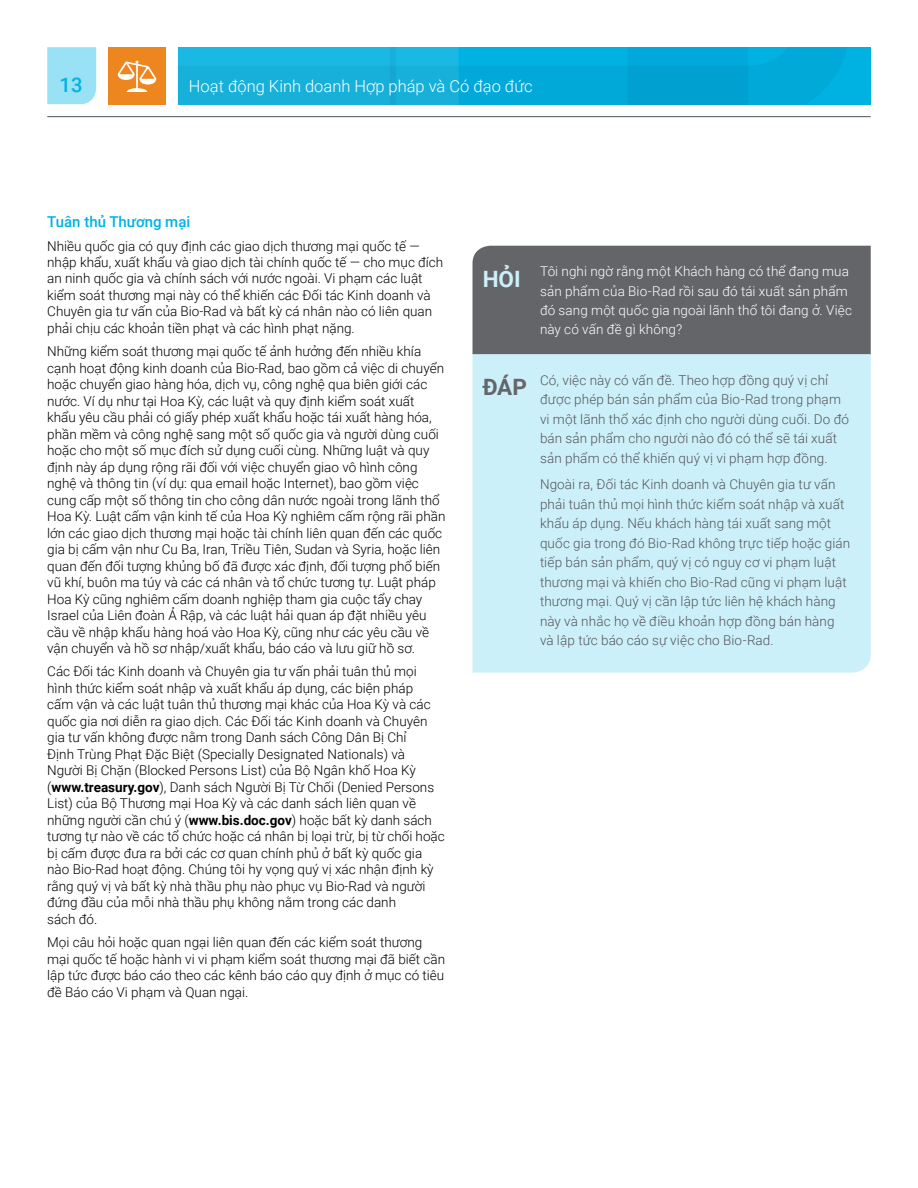
<style>
.page{position:relative;width:918px;height:1188px;background:#fff}
.page>*{position:absolute;margin:0;border:0;box-sizing:border-box;transform-origin:0 0}
.t1{font:700 22.5px "Roboto";color:#ccf0f9}
.t2{font:700 22.5px "Roboto";color:#646569}
.t3{font:500 20.25px "Roboto";color:#00b3e3}
.t4{font:300 16.5px "Roboto";color:#fff}
.t5{font:500 15px "Roboto";color:#00b3e3}
.t6{font:300 13.5px/16.5px "Roboto";color:#000}
.t7{font:300 13.5px/19.5px "Roboto";letter-spacing:.01em;color:#55565a}
.t8{font:300 13.5px/19.5px "Roboto";letter-spacing:.005em;color:#fff}
.s1{font-weight:700}
</style>
<div class="page">
<svg style="left:178px;top:47px;width:693px;height:57px;background:#09adda"></svg>
<hr style="left:47px;top:114px;width:826px;height:4px;background:#206e8a;opacity:.25">
<div style="left:47px;top:47px;width:49px;height:57px;background:#99e1f4"></div>
<div style="left:108px;top:47px;width:58px;height:57px;background:#ed861e"></div>
<svg style="left:118px;top:61px;width:38px;height:31px"></svg>
<div style="left:472px;top:246px;width:399px;height:108px;background:#646569"></div>
<div style="left:472px;top:354px;width:399px;height:319px;background:#ccf0f9"></div>
<h2 class="t3" style="left:60px;top:71px;width:24px">13</h2>
<p class="t4" style="left:189px;top:74px;width:345px">Hoạt động Kinh doanh Hợp pháp và Có đạo đức</p>
<p class="t5" style="left:47px;top:211px;width:145px">Tuân thủ Thương mại</p>
<p class="t6" style="left:47px;top:237px;width:398px">Nhiều quốc gia có quy định các giao dịch thương mại quốc tế — nhập khẩu, xuất khẩu và giao dịch tài chính quốc tế — cho mục đích an ninh quốc gia và chính sách với nước ngoài. Vi phạm các luật kiểm soát thương mại này có thể khiến các Đối tác Kinh doanh và Chuyên gia tư vấn của Bio-Rad và bất kỳ cá nhân nào có liên quan phải chịu các khoản tiền phạt và các hình phạt nặng.</p>
<p class="t6" style="left:47px;top:343px;width:400px">Những kiểm soát thương mại quốc tế ảnh hưởng đến nhiều khía cạnh hoạt động kinh doanh của Bio-Rad, bao gồm cả việc di chuyển hoặc chuyển giao hàng hóa, dịch vụ, công nghệ qua biên giới các nước. Ví dụ như tại Hoa Kỳ, các luật và quy định kiểm soát xuất khẩu yêu cầu phải có giấy phép xuất khẩu hoặc tái xuất hàng hóa, phần mềm và công nghệ sang một số quốc gia và người dùng cuối hoặc cho một số mục đích sử dụng cuối cùng. Những luật và quy định này áp dụng rộng rãi đối với việc chuyển giao vô hình công nghệ và thông tin (ví dụ: qua email hoặc Internet), bao gồm việc cung cấp một số thông tin cho công dân nước ngoài trong lãnh thổ Hoa Kỳ. Luật cấm vận kinh tế của Hoa Kỳ nghiêm cấm rộng rãi phần lớn các giao dịch thương mại hoặc tài chính liên quan đến các quốc gia bị cấm vận như Cu Ba, Iran, Triều Tiên, Sudan và Syria, hoặc liên quan đến đối tượng khủng bố đã được xác định, đối tượng phổ biến vũ khí, buôn ma túy và các cá nhân và tổ chức tương tự. Luật pháp Hoa Kỳ cũng nghiêm cấm doanh nghiệp tham gia cuộc tẩy chay Israel của Liên đoàn Ả Rập, và các luật hải quan áp đặt nhiều yêu cầu về nhập khẩu hàng hoá vào Hoa Kỳ, cũng như các yêu cầu về vận chuyển và hồ sơ nhập/xuất khẩu, báo cáo và lưu giữ hồ sơ.</p>
<p class="t6" style="left:47px;top:663px;width:399px">Các Đối tác Kinh doanh và Chuyên gia tư vấn phải tuân thủ mọi hình thức kiểm soát nhập và xuất khẩu áp dụng, các biện pháp<br>cấm vận và các luật tuân thủ thương mại khác của Hoa Kỳ và các quốc gia nơi diễn ra giao dịch. Các Đối tác Kinh doanh và Chuyên gia tư vấn không được nằm trong Danh sách Công Dân Bị Chỉ<br>Định Trùng Phạt Đặc Biệt (Specially Designated Nationals) và<br>Người Bị Chặn (Blocked Persons List) của Bộ Ngân khố Hoa Kỳ (<span class="s1">www.treasury.gov</span>), Danh sách Người Bị Từ Chối (Denied Persons List) của Bộ Thương mại Hoa Kỳ và các danh sách liên quan về những người cần chú ý (<span class="s1">www.bis.doc.gov</span>) hoặc bất kỳ danh sách tương tự nào về các tổ chức hoặc cá nhân bị loại trừ, bị từ chối hoặc bị cấm được đưa ra bởi các cơ quan chính phủ ở bất kỳ quốc gia nào Bio-Rad hoạt động. Chúng tôi hy vọng quý vị xác nhận định kỳ rằng quý vị và bất kỳ nhà thầu phụ nào phục vụ Bio-Rad và người đứng đầu của mỗi nhà thầu phụ không nằm trong các danh<br>sách đó.</p>
<p class="t6" style="left:47px;top:934px;width:399px">Mọi câu hỏi hoặc quan ngại liên quan đến các kiểm soát thương mại quốc tế hoặc hành vi vi phạm kiểm soát thương mại đã biết cần lập tức được báo cáo theo các kênh báo cáo quy định ở mục có tiêu đề Báo cáo Vi phạm và Quan ngại.</p>
<h1 class="t1" style="left:483px;top:263px;width:40px">HỎI</h1>
<p class="t8" style="left:540px;top:261px;width:314px">Tôi nghi ngờ rằng một Khách hàng có thể đang mua sản phẩm của Bio-Rad rồi sau đó tái xuất sản phẩm đó sang một quốc gia ngoài lãnh thổ tôi đang ở. Việc này có vấn đề gì không?</p>
<p class="t8" style="left:526px;top:263px;width:146px">Khi nào tôi cần báo cáo?</p>
<h1 class="t2" style="left:483px;top:371px;width:46px">ĐÁP</h1>
<p class="t7" style="left:540px;top:370px;width:311px">Có, việc này có vấn đề. Theo hợp đồng quý vị chỉ được phép bán sản phẩm của Bio-Rad trong phạm vi một lãnh thổ xác định cho người dùng cuối. Do đó bán sản phẩm cho người nào đó có thể sẽ tái xuất sản phẩm có thể khiến quý vị vi phạm hợp đồng.</p>
<p class="t7" style="left:540px;top:474px;width:312px">Ngoài ra, Đối tác Kinh doanh và Chuyên gia tư vấn phải tuân thủ mọi hình thức kiểm soát nhập và xuất khẩu áp dụng. Nếu khách hàng tái xuất sang một quốc gia trong đó Bio-Rad không trực tiếp hoặc gián tiếp bán sản phẩm, quý vị có nguy cơ vi phạm luật thương mại và khiến cho Bio-Rad cũng vi phạm luật thương mại. Quý vị cần lập tức liên hệ khách hàng này và nhắc họ về điều khoản hợp đồng bán hàng và lập tức báo cáo sự việc cho Bio-Rad.</p>
</div>
